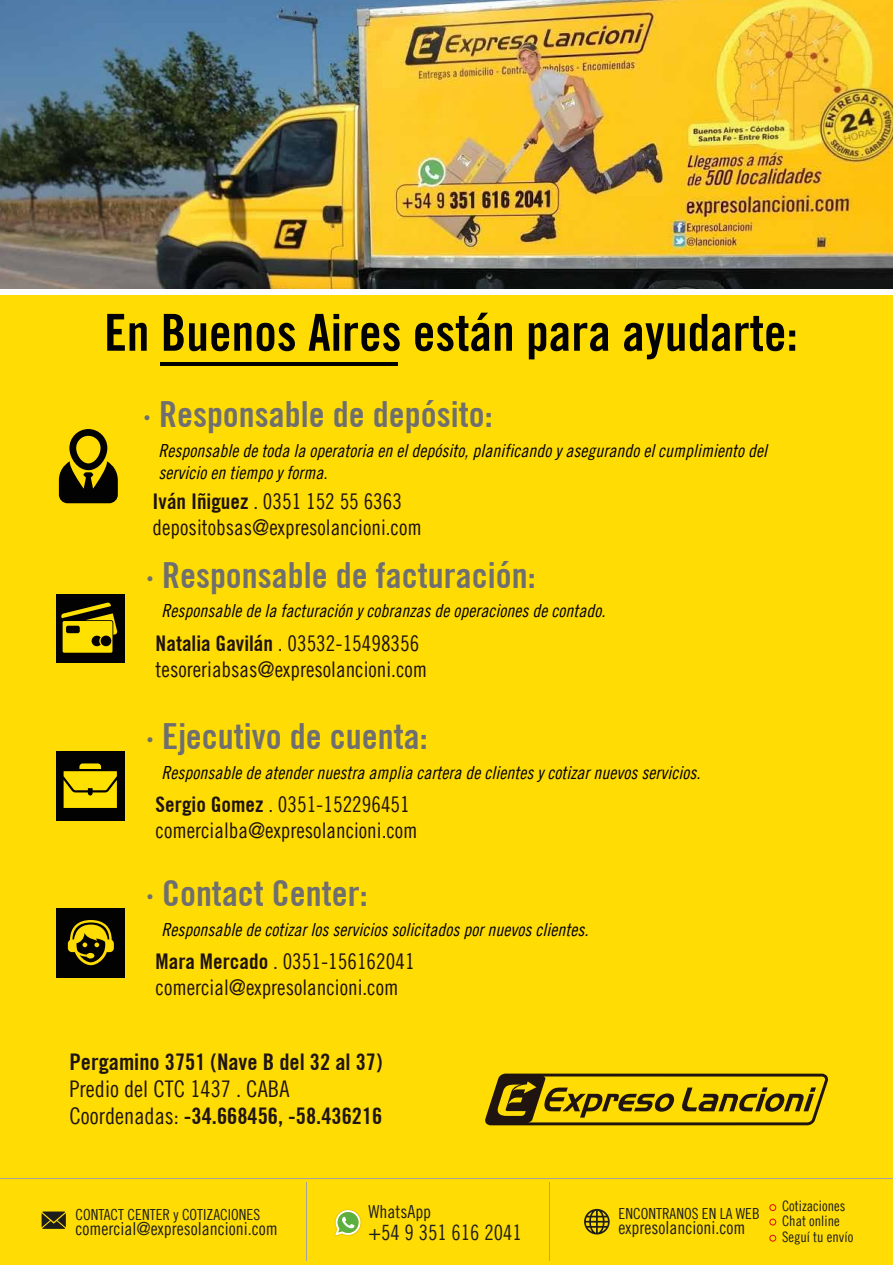
<style>
.page{position:relative;width:893px;height:1265px;background:#fff}
.page>*{position:absolute;margin:0;border:0;box-sizing:border-box;transform-origin:0 0}
.t1{font:700 condensed 51px "Trade Gothic No.20";color:#030202}
.t2{font:700 condensed 36px "Trade Gothic No.20";color:#706f6f}
.t3{font:700 condensed 22.95px "Trade Gothic No.20";color:#1f1410}
.t4{font:22.95px "Trade Gothic LT Cond Eighteen";color:#1f1410}
.t5{font:21.6px/26px "Trade Gothic LT Cond Eighteen";color:#1e120d}
.t6{font:21.15px "Trade Gothic LT Cond Eighteen";color:#1e1e1c}
.t7{font:18px/21.6px "Trade Gothic LT Cond Eighteen Obl";color:#000}
.t8{font:18px "Trade Gothic LT Cond Eighteen";color:#1e1e1c}
.t9{font:15.3px "Trade Gothic LT Cond Eighteen";color:#1e1e1c}
.t10{font:14.4px/15.1px "Trade Gothic LT Cond Eighteen";color:#1e1e1c}
.s1{font-family:"Trade Gothic No.20";font-weight:700;font-stretch:condensed}
.s2{font-family:"Trade Gothic LT Cond Eighteen";font-weight:400;font-stretch:normal}
</style>
<div class="page">
<div style="left:0;top:0;width:893px;height:1264px;background:#ffdc04"></div>
<hr style="left:0;top:1177px;width:893px;height:1px;background:#a3a1a1">
<svg style="left:42px;top:1211px;width:24px;height:17px"></svg>
<img style="left:335px;top:1217px;width:26px;height:19px">
<svg style="left:335px;top:1210px;width:25px;height:25px"></svg>
<svg style="left:770px;top:1204px;width:6px;height:6px"></svg>
<div style="left:770px;top:1218px;width:6px;height:7px;border:1px solid #e0081a;border-radius:50%"></div>
<div style="left:770px;top:1234px;width:6px;height:7px;border:1px solid #e0081a;border-radius:50%"></div>
<svg style="left:584px;top:1208px;width:26px;height:26px"></svg>
<hr style="left:549px;top:1181px;width:1px;height:79px;background:#a3a1a1">
<hr style="left:306px;top:1181px;width:1px;height:79px;background:#a3a1a1">
<img style="left:0;top:0;width:893px;height:289px">
<svg style="left:485px;top:1073px;width:343px;height:52px"></svg>
<svg style="left:59px;top:429px;width:59px;height:74px"></svg>
<div style="left:56px;top:594px;width:69px;height:69px;background:#030202"></div>
<svg style="left:61px;top:602px;width:56px;height:50px"></svg>
<div style="left:56px;top:751px;width:69px;height:69px;background:#030202"></div>
<svg style="left:64px;top:763px;width:53px;height:45px"></svg>
<div style="left:0;top:289px;width:893px;height:5px;background:#fff"></div>
<hr style="left:161px;top:362px;width:237px;height:3px;background:#030202">
<div style="left:56px;top:908px;width:69px;height:69px;background:#030202"></div>
<svg style="left:68px;top:920px;width:46px;height:45px"></svg>
<h1 class="t1" style="left:104px;top:301px;width:695px">En Buenos Aires están para ayudarte:</h1>
<h2 class="t2" style="left:143px;top:392px;width:351px">· Responsable de depósito:</h2>
<p class="t7" style="left:159px;top:440px;width:610px">Responsable de toda la operatoria en el depósito, planificando y asegurando el cumplimiento del servicio en tiempo y forma.</p>
<p class="t5" style="left:153px;top:488px;width:271px"><span class="s1">Iván Iñiguez</span> . 0351 152 55 6363 depositobsas@expresolancioni.com</p>
<h2 class="t2" style="left:146px;top:553px;width:391px">· Responsable de facturación:</h2>
<p class="t7" style="left:162px;top:600px;width:445px">Responsable de la facturación y cobranzas de operaciones de contado.</p>
<p class="t5" style="left:156px;top:630px;width:273px"><span class="s1">Natalia Gavilán</span> . 03532-15498356 tesoreriabsas@expresolancioni.com</p>
<h2 class="t2" style="left:146px;top:714px;width:283px">· Ejecutivo de cuenta:</h2>
<p class="t7" style="left:162px;top:761px;width:540px">Responsable de atender nuestra amplia cartera de clientes y cotizar nuevos servicios.</p>
<p class="t5" style="left:156px;top:791px;width:264px"><span class="s1">Sergio Gomez</span> . 0351-152296451 comercialba@expresolancioni.com</p>
<h2 class="t2" style="left:146px;top:871px;width:223px">· Contact Center:</h2>
<p class="t7" style="left:162px;top:918px;width:428px">Responsable de cotizar los servicios solicitados por nuevos clientes.</p>
<p class="t5" style="left:156px;top:948px;width:260px"><span class="s1">Mara Mercado</span> . 0351-156162041 comercial@expresolancioni.com</p>
<p class="t3" style="left:69px;top:1048px;width:315px">Pergamino 3751 (Nave B del 32 al 37)</p>
<p class="t4" style="left:69px;top:1075px;width:222px">Predio del CTC 1437 . CABA</p>
<p class="t3" style="left:69px;top:1101px;width:314px"><span class="s2">Coordenadas:</span> -34.668456, -58.436216</p>
<p class="t9" style="left:75px;top:1205px;width:186px">CONTACT CENTER y COTIZACIONES</p>
<p class="t8" style="left:75px;top:1218px;width:204px">comercial@expresolancioni.com</p>
<p class="t8" style="left:368px;top:1200px;width:64px">WhatsApp</p>
<p class="t6" style="left:368px;top:1220px;width:155px">+54 9 351 616 2041</p>
<p class="t9" style="left:619px;top:1204px;width:143px">ENCONTRANOS EN LA WEB</p>
<p class="t8" style="left:619px;top:1216px;width:128px">expresolancioni.com</p>
<p class="t10" style="left:782px;top:1198px;width:73px">Cotizaciones<br>Chat online<br>Seguí tu envío</p>
</div>
